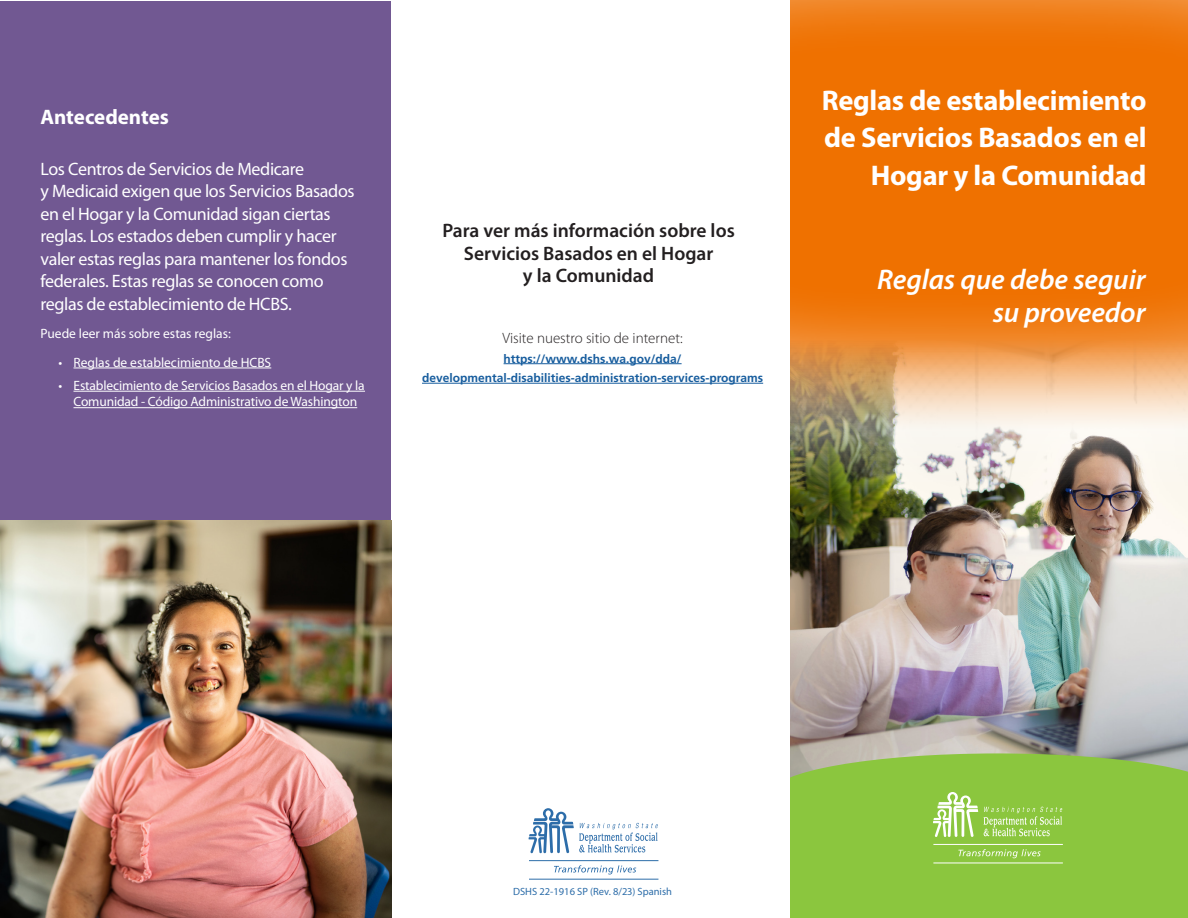
<style>
.page{position:relative;width:1188px;height:918px;background:#fff}
.page>*{position:absolute;margin:0;border:0;box-sizing:border-box;transform-origin:0 0}
.t1{font:700 28.5px/37.5px "Myriad Pro";letter-spacing:-.01em;color:#fff;text-align:right}
.t2{font:italic 600 28.5px/33px "Myriad Pro";letter-spacing:-.005em;color:#fff;text-align:right}
.Heading{font:700 21px "Myriad Pro";letter-spacing:-.005em;color:#fff}
.New_Body{font:600 19.5px/22.5px "Myriad Pro";color:#231f20;text-align:center}
.List_Paragraph{font:18px/22.5px "Myriad Pro";letter-spacing:-.02em;color:#fff}
.body_bold{font:300 15px "Myriad Pro";color:#231f20}
.List_Paragraph-2{font:13.5px/16.5px "Myriad Pro";letter-spacing:-.01em;color:#fff;text-align:center}
.body_bold-2{font:700 12px/19.5px "Frutiger LT Std";color:#175d9e;text-align:center}
.body{font:10.5px "Myriad Pro";color:#2d6da9}
</style>
<div class="page">
<svg style="left:790px;top:0;width:398px;height:341px;background:#ef7305"></svg>
<img style="left:790px;top:341px;width:398px;height:412px">
<div style="left:1px;top:1px;width:390px;height:539px;background:#715892"></div>
<div style="left:778px;top:794px;width:410px;height:124px;background:#8bc63e"></div>
<svg style="left:790px;top:753px;width:398px;height:84px"></svg>
<hr style="left:933px;top:844px;width:130px;height:1px;background:#fff">
<hr style="left:933px;top:863px;width:130px;height:1px;background:#fff">
<svg style="left:958px;top:849px;width:83px;height:9px"></svg>
<div style="left:432px;top:0;width:358px;height:918px;background:#fff"></div>
<svg style="left:528px;top:808px;width:130px;height:45px"></svg>
<hr style="left:529px;top:860px;width:129px;height:1px;background:#2d6da9">
<hr style="left:529px;top:879px;width:129px;height:1px;background:#2d6da9">
<svg style="left:554px;top:865px;width:82px;height:9px"></svg>
<hr style="left:504px;top:363px;width:178px;height:1px;background:#175d9e">
<hr style="left:422px;top:383px;width:341px;height:1px;background:#175d9e">
<hr style="left:74px;top:368px;width:197px;height:1px;background:#fff">
<hr style="left:74px;top:391px;width:291px;height:1px;background:#fff">
<hr style="left:74px;top:407px;width:283px;height:1px;background:#fff">
<img style="left:0;top:520px;width:392px;height:398px">
<p class="Heading" style="left:40px;top:105px;width:130px">Antecedentes</p>
<p class="List_Paragraph" style="left:40px;top:158px;width:316px">Los Centros de Servicios de Medicare<br>y Medicaid exigen que los Servicios Basados en el Hogar y la Comunidad sigan ciertas reglas. Los estados deben cumplir y hacer valer estas reglas para mantener los fondos federales. Estas reglas se conocen como reglas de establecimiento de HCBS.</p>
<p class="List_Paragraph-2" style="left:40px;top:326px;width:192px">Puede leer más sobre estas reglas:</p>
<p class="List_Paragraph-2" style="left:58px;top:354px;width:214px">• Reglas de establecimiento de HCBS</p>
<p class="List_Paragraph-2" style="left:58px;top:377px;width:308px">• Establecimiento de Servicios Basados en el Hogar y la<br>Comunidad - Código Administrativo de Washington</p>
<p class="New_Body" style="left:442px;top:220px;width:294px">Para ver más información sobre los<br>Servicios Basados en el Hogar<br>y la Comunidad</p>
<p class="body_bold" style="left:503px;top:330px;width:182px">Visite nuestro sitio de internet:</p>
<p class="body_bold-2" style="left:422px;top:349px;width:343px">https://www.dshs.wa.gov/dda/ developmental-disabilities-administration-services-programs</p>
<p class="t1" style="left:822px;top:82px;width:326px">Reglas de establecimiento de Servicios Basados en el<br>Hogar y la Comunidad</p>
<p class="t2" style="left:877px;top:263px;width:270px">Reglas que debe seguir su proveedor</p>
<p class="body" style="left:513px;top:886px;width:160px">DSHS 22-1916 SP (Rev. 8/23) Spanish</p>
</div>
